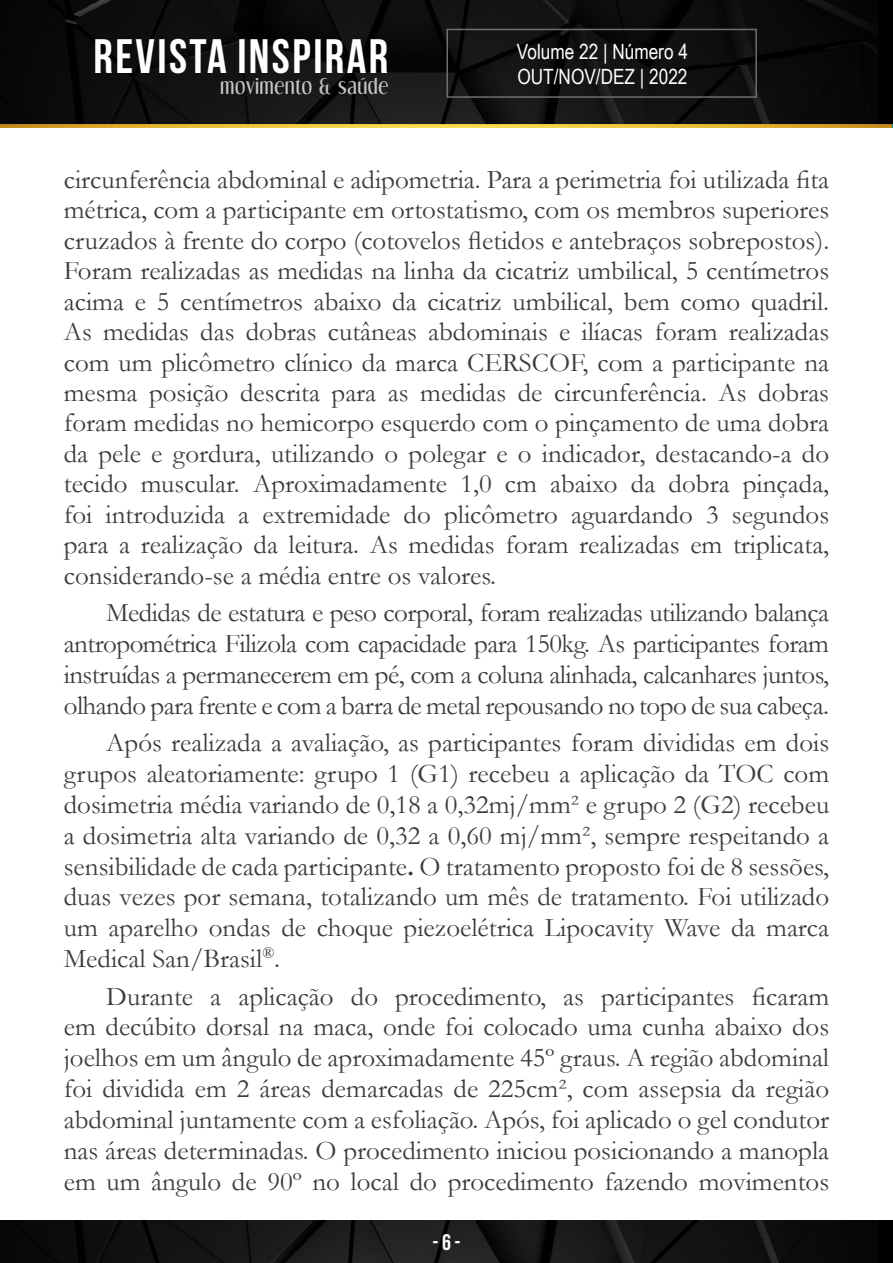
<style>
.page{position:relative;width:893px;height:1263px;background:#fff}
.page>*{position:absolute;margin:0;border:0;box-sizing:border-box;transform-origin:0 0}
.t1{font:700 48.3px "Bebas Neue";letter-spacing:.05em;color:#fff}
.t2{font:27px/30.9px "Garamond";color:#3c3c3b;text-align:justify}
.t3{font:700 22.5px "Bebas Neue";color:#fff}
.t4{font:21px/25.2px "Arial Narrow";color:#fff}
.t5{font:18.9px "Dream Orphans";letter-spacing:.05em;color:#c6c6c6}
.s1{font-weight:700}
</style>
<div class="page">
<img style="left:0;top:124px;width:891px;height:4px">
<img style="left:0;top:0;width:878px;height:124px">
<div style="left:446px;top:29px;width:311px;height:69px;border:2px solid #706f6f"></div>
<img style="left:0;top:1220px;width:878px;height:43px">
<h1 class="t1" style="left:94px;top:29px;width:296px">REVISTA INSPIRAR</h1>
<p class="t5" style="left:220px;top:75px;width:169px">movimento &amp; saúde</p>
<p class="t4" style="left:517px;top:38px;width:173px">Volume 22 | Número 4<br>OUT/NOV/DEZ | 2022</p>
<p class="t2" style="left:64px;top:163px;width:767px;line-height:30.5px">circunferência abdominal e adipometria. Para a perimetria foi utilizada fita métrica, com a participante em ortostatismo, com os membros superiores cruzados à frente do corpo (cotovelos fletidos e antebraços sobrepostos).<br>Foram realizadas as medidas na linha da cicatriz umbilical, 5 centímetros acima e 5 centímetros abaixo da cicatriz umbilical, bem como quadril.<br>As medidas das dobras cutâneas abdominais e ilíacas foram realizadas com um plicômetro clínico da marca CERSCOF, com a participante na mesma posição descrita para as medidas de circunferência. As dobras foram medidas no hemicorpo esquerdo com o pinçamento de uma dobra da pele e gordura, utilizando o polegar e o indicador, destacando-a do tecido muscular. Aproximadamente 1,0 cm abaixo da dobra pinçada, foi introduzida a extremidade do plicômetro aguardando 3 segundos para a realização da leitura. As medidas foram realizadas em triplicata, considerando-se a média entre os valores.</p>
<p class="t2" style="left:64px;top:596px;width:767px;text-indent:43px">Medidas de estatura e peso corporal, foram realizadas utilizando balança antropométrica Filizola com capacidade para 150kg. As participantes foram instruídas a permanecerem em pé, com a coluna alinhada, calcanhares juntos, olhando para frente e com a barra de metal repousando no topo de sua cabeça.</p>
<p class="t2" style="left:64px;top:726px;width:767px;text-indent:43px">Após realizada a avaliação, as participantes foram divididas em dois grupos aleatoriamente: grupo 1 (G1) recebeu a aplicação da TOC com dosimetria média variando de 0,18 a 0,32mj/mm² e grupo 2 (G2) recebeu a dosimetria alta variando de 0,32 a 0,60 mj/mm², sempre respeitando a sensibilidade de cada participante<span class="s1">.</span> O tratamento proposto foi de 8 sessões, duas vezes por semana, totalizando um mês de tratamento. Foi utilizado um aparelho ondas de choque piezoelétrica Lipocavity Wave da marca Medical San/Brasil<sup>®</sup>.</p>
<p class="t2" style="left:64px;top:980px;width:767px;text-indent:43px">Durante a aplicação do procedimento, as participantes ficaram em decúbito dorsal na maca, onde foi colocado uma cunha abaixo dos joelhos em um ângulo de aproximadamente 45º graus. A região abdominal foi dividida em 2 áreas demarcadas de 225cm², com assepsia da região abdominal juntamente com a esfoliação. Após, foi aplicado o gel condutor nas áreas determinadas. O procedimento iniciou posicionando a manopla em um ângulo de 90º no local do procedimento fazendo movimentos</p>
<p class="t3" style="left:432px;top:1230px;width:30px">- 6 -</p>
</div>
